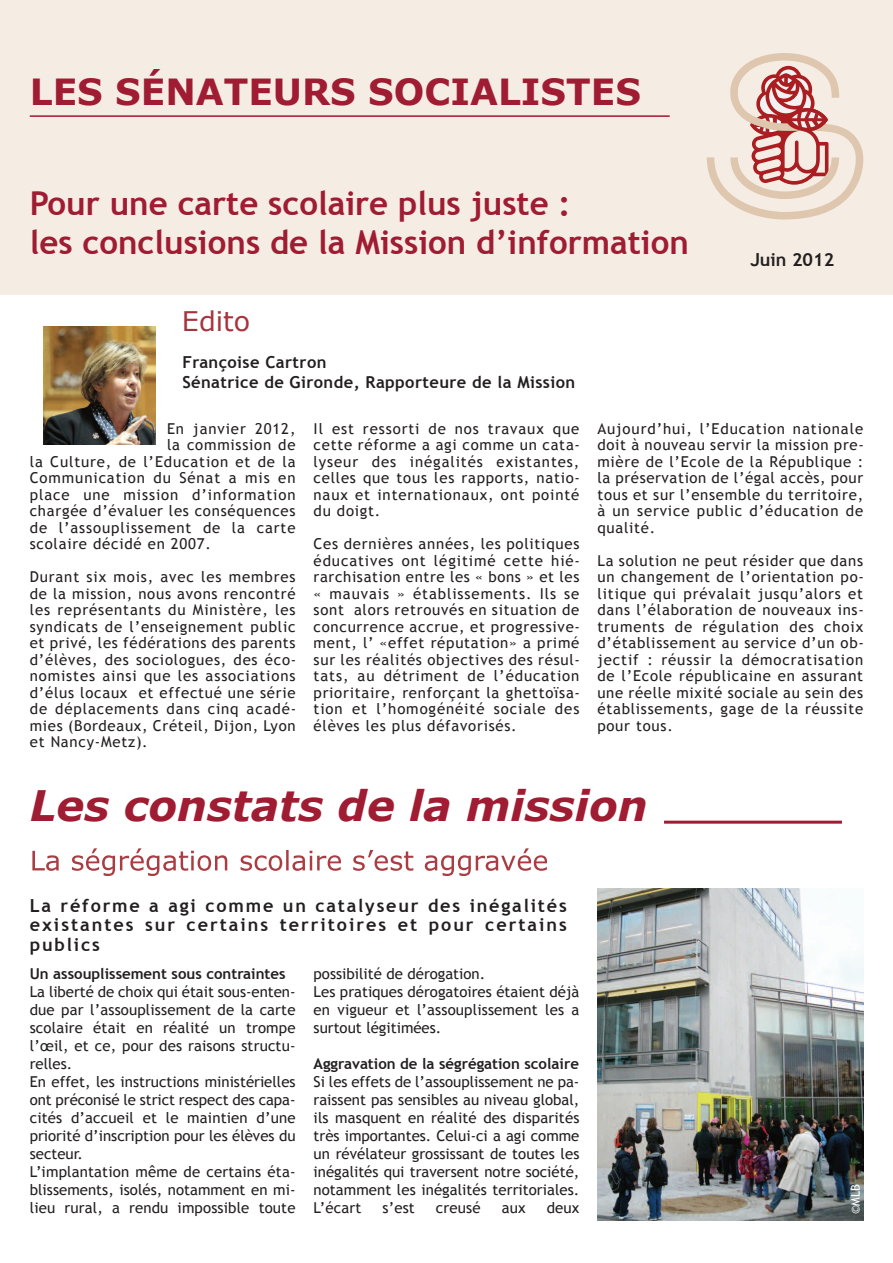
<style>
.page{position:relative;width:893px;height:1263px;background:#fff}
.page>*{position:absolute;margin:0;border:0;box-sizing:border-box;transform-origin:0 0}
.t1{font:italic 700 42px "Verdana";color:#9f1c32}
.t2{font:700 36px "Verdana";color:#9f1c32}
.t3{font:700 33px/39.6px "Trebuchet MS";color:#9f1c32}
.t4{font:27px "Verdana";color:#a6343e}
.t5{font:700 18px/19.5px "Trebuchet MS";letter-spacing:.11em;color:#231f20;text-align:justify}
.t6{font:700 18px "Trebuchet MS";color:#231f20}
.t7{font:700 16.5px/19.8px "Trebuchet MS";letter-spacing:.025em;color:#231f20}
.t8{font:15px/16.5px "Trebuchet MS";letter-spacing:.01em;color:#231f20;text-align:justify}
.t9{font:15px "Trebuchet MS";letter-spacing:.06em;color:#231f20}
.t10{font:15px "Trebuchet MS";letter-spacing:.05em;color:#231f20}
.t11{font:700 15px "Trebuchet MS";color:#231f20}
.t12{font:15px "Trebuchet MS";letter-spacing:.055em;color:#231f20}
.t13{font:12px "Trebuchet MS";color:#fff}
</style>
<div class="page">
<div style="left:0;top:0;width:893px;height:294px;background:#f5ece3"></div>
<svg style="left:707px;top:53px;width:157px;height:166px"></svg>
<hr style="left:30px;top:115px;width:640px;height:2px;background:#9f1c32">
<img style="left:44px;top:326px;width:111px;height:119px">
<svg style="left:32px;top:848px;width:112px;height:28px"></svg>
<hr style="left:664px;top:821px;width:178px;height:3px;background:#9f1c32">
<img style="left:597px;top:889px;width:266px;height:331px">
<h2 class="t2" style="left:30px;top:69px;width:613px">LES SÉNATEURS SOCIALISTES</h2>
<h3 class="t3" style="left:30px;top:183px;width:661px">Pour une carte scolaire plus juste :<br>les conclusions de la Mission d’information</h3>
<h3 class="t4" style="left:182px;top:304px;width:70px">Edito</h3>
<p class="t7" style="left:182px;top:352px;width:394px">Françoise Cartron<br>Sénatrice de Gironde, Rapporteure de la Mission</p>
<p class="t6" style="left:750px;top:249px;width:85px">Juin 2012</p>
<p class="t9" style="left:167px;top:419px;width:130px">En janvier 2012,</p>
<p class="t10" style="left:167px;top:436px;width:130px">la commission de</p>
<p class="t12" style="left:30px;top:452px;width:267px">la Culture, de l’Education et de la</p>
<p class="t9" style="left:30px;top:469px;width:267px">Communication du Sénat a mis en</p>
<p class="t9" style="left:30px;top:485px;width:267px">place une mission d’information</p>
<p class="t10" style="left:30px;top:502px;width:267px">chargée d’évaluer les conséquences</p>
<p class="t9" style="left:30px;top:518px;width:267px">de l’assouplissement de la carte</p>
<p class="t10" style="left:30px;top:535px;width:183px">scolaire décidé en 2007.</p>
<p class="t8" style="left:30px;top:568px;width:268px">Durant six mois, avec les membres de la mission, nous avons rencontré les représentants du Ministère, les syndicats de l’enseignement public et privé, les fédérations des parents d’élèves, des sociologues, des éco&shy;nomistes ainsi que les associations d’élus locaux et effectué une série de déplacements dans cinq acadé&shy;mies (Bordeaux, Créteil, Dijon, Lyon et Nancy-Metz).</p>
<p class="t8" style="left:314px;top:420px;width:268px">Il est ressorti de nos travaux que cette réforme a agi comme un cata&shy;lyseur des inégalités existantes, celles que tous les rapports, natio&shy;naux et internationaux, ont pointé du doigt.</p>
<p class="t8" style="left:314px;top:535px;width:268px">Ces dernières années, les politiques éducatives ont légitimé cette hié&shy;rarchisation entre les « bons » et les « mauvais » établissements. Ils se sont alors retrouvés en situation de concurrence accrue, et progressive&shy;ment, l’ «effet réputation» a primé sur les réalités objectives des résul&shy;tats, au détriment de l’éducation prioritaire, renforçant la ghettoïsa&shy;tion et l’homogénéité sociale des élèves les plus défavorisés.</p>
<p class="t8" style="left:597px;top:420px;width:268px">Aujourd’hui, l’Education nationale doit à nouveau servir la mission pre&shy;mière de l’Ecole de la République : la préservation de l’égal accès, pour tous et sur l’ensemble du territoire, à un service public d’éducation de qualité.</p>
<p class="t8" style="left:597px;top:552px;width:268px">La solution ne peut résider que dans un changement de l’orientation po&shy;litique qui prévalait jusqu’alors et dans l’élaboration de nouveaux ins&shy;truments de régulation des choix d’établissement au service d’un ob&shy;jectif : réussir la démocratisation de l’Ecole républicaine en assurant une réelle mixité sociale au sein des établissements, gage de la réussite pour tous.</p>
<h1 class="t1" style="left:30px;top:779px;width:619px">Les constats de la mission</h1>
<p class="t5" style="left:30px;top:896px;width:539px">La réforme a agi comme un catalyseur des inégalités existantes sur certains territoires et pour certains publics</p>
<p class="t11" style="left:30px;top:965px;width:257px">Un assouplissement sous contraintes</p>
<p class="t8" style="left:30px;top:982px;width:267px;line-height:18px;text-align:left">La liberté de choix qui était sous-enten&shy;due par l’assouplissement de la carte scolaire était en réalité un trompe l’œil, et ce, pour des raisons structu&shy;relles.<br>En effet, les instructions ministérielles ont préconisé le strict respect des capa&shy;cités d’accueil et le maintien d’une priorité d’inscription pour les élèves du secteur.<br>L’implantation même de certains éta&shy;blissements, isolés, notamment en mi&shy;lieu rural, a rendu impossible toute</p>
<p class="t8" style="left:314px;top:964px;width:267px;line-height:18px;text-align:left">possibilité de dérogation.<br>Les pratiques dérogatoires étaient déjà en vigueur et l’assouplissement les a surtout légitimées.</p>
<p class="t11" style="left:314px;top:1055px;width:267px">Aggravation de la ségrégation scolaire</p>
<p class="t8" style="left:314px;top:1072px;width:267px;line-height:18px">Si les effets de l’assouplissement ne pa&shy;raissent pas sensibles au niveau global, ils masquent en réalité des disparités très importantes. Celui-ci a agi comme un révélateur grossissant de toutes les inégalités qui traversent notre société, notamment les inégalités territoriales.<br>L’écart</p>
<p class="t8" style="left:382px;top:1199px;width:34px">s’est</p>
<p class="t8" style="left:436px;top:1199px;width:46px">creusé</p>
<p class="t8" style="left:502px;top:1199px;width:25px">aux</p>
<p class="t8" style="left:547px;top:1199px;width:34px">deux</p>
<p class="t13" style="left:849px;top:1214px;width:31px;rotate:-90deg">©MLB</p>
</div>
